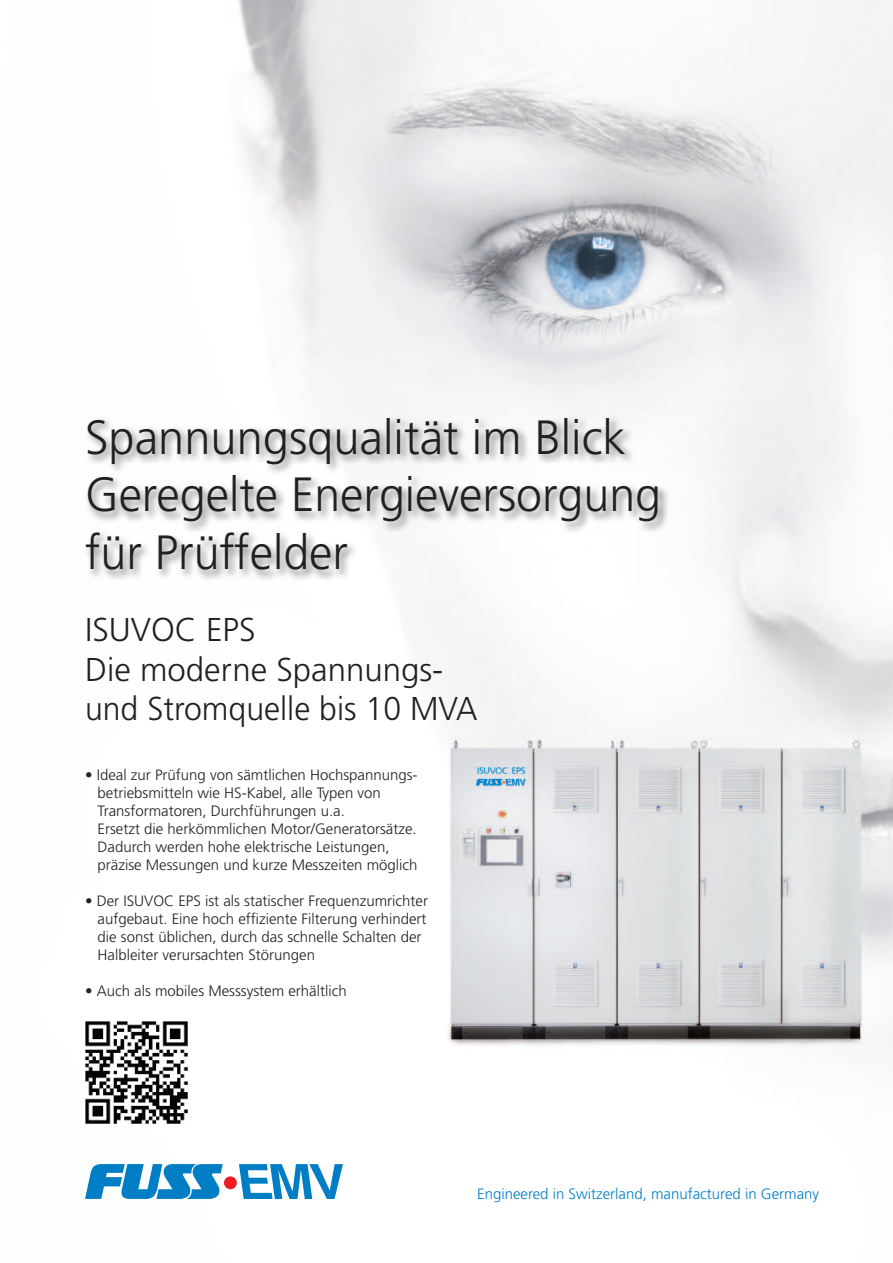
<style>
.page{position:relative;width:893px;height:1263px;background:#fff}
.page>*{position:absolute;margin:0;border:0;box-sizing:border-box;transform-origin:0 0}
.t1{font:300 48px/57.6px "Frutiger LT Std";color:#231f20}
.t2{font:300 33px/39.6px "Frutiger LT Std";color:#231f20}
.t3{font:300 15px/18px "Frutiger LT Std";color:#231f20}
.t4{font:300 15px "Frutiger LT Std";color:#007ec5}
</style>
<div class="page">
<img style="left:85px;top:0;width:808px;height:1190px">
<svg style="left:85px;top:1164px;width:138px;height:35px"></svg>
<svg style="left:239px;top:1164px;width:104px;height:35px"></svg>
<div style="left:224px;top:1176px;width:13px;height:13px;background:#ee1d23;border-radius:50%"></div>
<img style="left:85px;top:415px;width:584px;height:166px">
<img style="left:85px;top:1021px;width:102px;height:102px">
<h1 class="t1" style="left:85px;top:409px;width:578px">Spannungsqualität im Blick<br>Geregelte Energieversorgung für Prüffelder</h1>
<h2 class="t2" style="left:85px;top:610px;width:394px">ISUVOC EPS<br>Die moderne Spannungs&shy;und Stromquelle bis 10 MVA</h2>
<p class="t3" style="left:98px;top:766px;width:322px;text-indent:-13px">• Ideal zur Prüfung von sämtlichen Hochspannungs&shy;betriebsmitteln wie HS-Kabel, alle Typen von Transformatoren, Durchführungen u.a.<br>Ersetzt die herkömmlichen Motor/Generatorsätze.<br>Dadurch werden hohe elektrische Leistungen, präzise Messungen und kurze Messzeiten möglich</p>
<p class="t3" style="left:98px;top:892px;width:332px;text-indent:-13px">• Der ISUVOC EPS ist als statischer Frequenzumrichter aufgebaut. Eine hoch effiziente Filterung verhindert die sonst üblichen, durch das schnelle Schalten der Halbleiter verursachten Störungen</p>
<p class="t3" style="left:85px;top:982px;width:263px">• Auch als mobiles Messsystem erhältlich</p>
<p class="t4" style="left:477px;top:1185px;width:343px">Engineered in Switzerland, manufactured in Germany</p>
</div>
